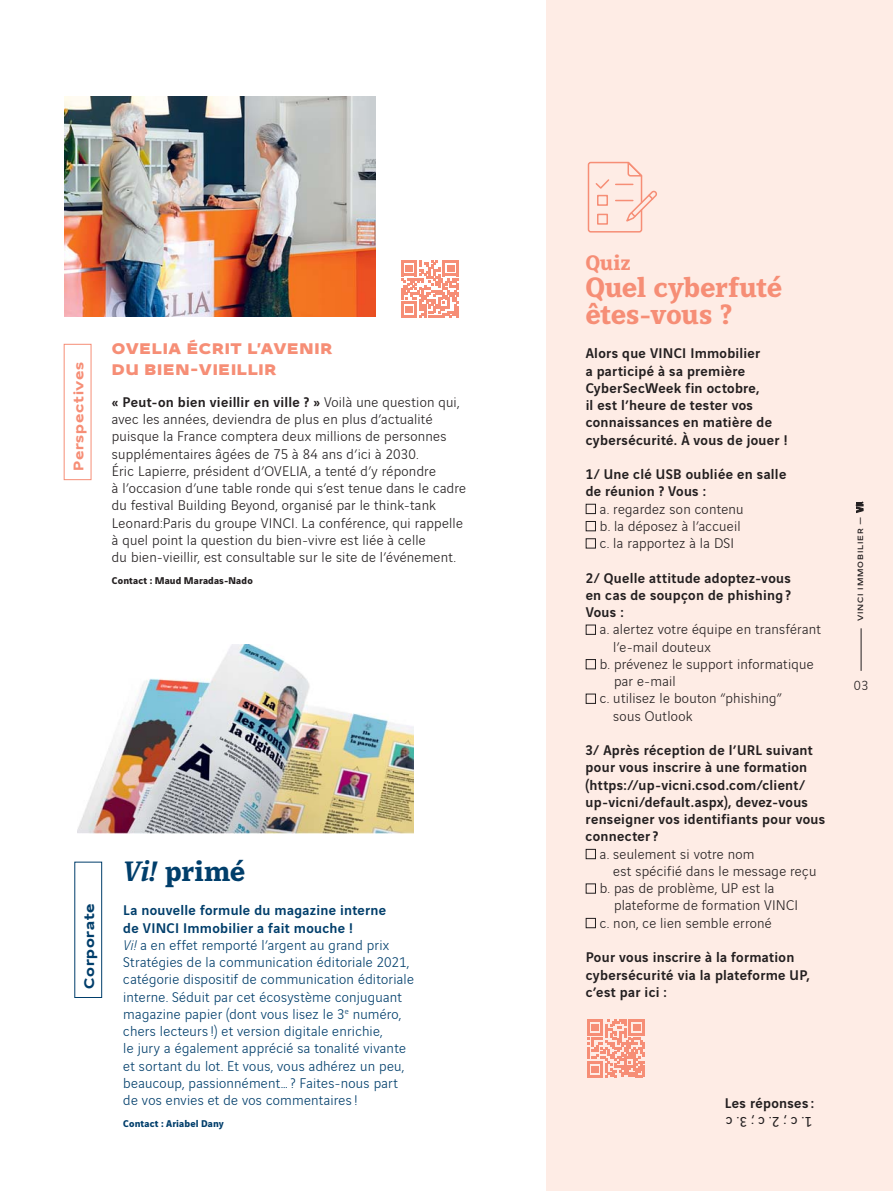
<style>
.page{position:relative;width:893px;height:1191px;background:#fff}
.page>*{position:absolute;margin:0;border:0;box-sizing:border-box;transform-origin:0 0}
.t1{font:700 30px/27px "Vinci Serif";letter-spacing:-.005em;color:#f68e76}
.t2{font:700 30px "Vinci Serif";color:#003e6b}
.t3{font:700 22.5px "Vinci Serif";color:#f68e76}
.t4{font:900 16.5px/21px "Vinci Sans Expanded";letter-spacing:.035em;color:#f68e76}
.t5{font:300 15px/17.2px "Vinci Sans";letter-spacing:.02em;color:#231f20}
.t6{font:500 15px/17.2px "Vinci Sans";letter-spacing:.02em;color:#231f20}
.t7{font:300 15px/17.2px "Vinci Sans";letter-spacing:.02em;color:#003e6b}
.t8{font:700 15px "Vinci Sans Expanded";letter-spacing:.045em;color:#f68e76}
.t9{font:15px "Vinci Sans";color:#231f20}
.t10{font:700 15px "Vinci Sans Expanded";letter-spacing:.035em;color:#003e6b}
.t11{font:300 14.1px "Vinci Sans";color:#231f20}
.t12{font:700 10.5px "Vinci Sans";letter-spacing:.015em;color:#231f20}
.t13{font:700 10.5px "Vinci Sans";letter-spacing:.01em;color:#003e6b}
.t14{font:500 8.25px "Vinci Sans Expanded";letter-spacing:.1em;color:#231f20}
.s1{font-weight:500}
.s2{font-style:italic}
.s3{font-family:"Vinci Sans";font-weight:700;font-size:10.05px}
</style>
<div class="page">
<img style="left:64px;top:96px;width:312px;height:221px">
<div style="left:547px;top:0;width:346px;height:1191px;background:#feece5"></div>
<div style="left:64px;top:344px;width:27px;height:136px;border:1px solid #f68e76"></div>
<svg style="left:401px;top:260px;width:58px;height:58px"></svg>
<svg style="left:587px;top:1019px;width:58px;height:58px"></svg>
<div style="left:74px;top:861px;width:28px;height:136px;border:1px solid #003e6b"></div>
<img style="left:78px;top:644px;width:336px;height:189px">
<svg style="left:587px;top:161px;width:70px;height:72px"></svg>
<hr style="left:861px;top:628px;width:1px;height:43px;background:#231f20">
<p class="t8" style="left:73px;top:471px;width:110px;rotate:-90deg">Perspectives</p>
<p class="t4" style="left:112px;top:339px;width:222px">OVELIA ÉCRIT L’AVENIR<br>DU BIEN-VIEILLIR</p>
<p class="t5" style="left:112px;top:395px;width:356px"><span class="s1">« Peut-on bien vieillir en ville ? »</span> Voilà une question qui, avec les années, deviendra de plus en plus d’actualité puisque la France comptera deux millions de personnes supplémentaires âgées de 75 à 84 ans d’ici à 2030.<br>Éric Lapierre, président d’OVELIA, a tenté d’y répondre<br>à l’occasion d’une table ronde qui s’est tenue dans le cadre du festival Building Beyond, organisé par le think-tank Leonard:Paris du groupe VINCI. La conférence, qui rappelle à quel point la question du bien-vivre est liée à celle<br>du bien-vieillir, est consultable sur le site de l’événement.</p>
<p class="t12" style="left:112px;top:577px;width:142px">Contact : Maud Maradas-Nado</p>
<p class="t10" style="left:84px;top:988px;width:87px;rotate:-90deg">Corporate</p>
<h1 class="t2" style="left:123px;top:861px;width:123px"><span class="s2">Vi!</span> primé</h1>
<p class="t7" style="left:123px;top:903px;width:292px"><span class="s1">La nouvelle formule du magazine interne<br>de VINCI Immobilier a fait mouche !<br></span><span class="s2">Vi!</span> a en effet remporté l’argent au grand prix Stratégies de la communication éditoriale 2021, catégorie dispositif de communication éditoriale interne. Séduit par cet écosystème conjuguant magazine papier (dont vous lisez le 3<sup>e</sup> numéro, chers lecteurs !) et version digitale enrichie,<br>le jury a également apprécié sa tonalité vivante et sortant du lot. Et vous, vous adhérez un peu, beaucoup, passionnément… ? Faites-nous part de vos envies et de vos commentaires !</p>
<p class="t13" style="left:123px;top:1120px;width:102px">Contact : Ariabel Dany</p>
<h2 class="t3" style="left:586px;top:255px;width:47px">Quiz</h2>
<h1 class="t1" style="left:586px;top:277px;width:198px">Quel cyberfuté êtes-vous ?</h1>
<p class="t6" style="left:586px;top:346px;width:203px">Alors que VINCI Immobilier<br>a participé à sa première<br>CyberSecWeek fin octobre,<br>il est l’heure de tester vos connaissances en matière de cybersécurité. À vous de jouer !</p>
<p class="t6" style="left:586px;top:467px;width:202px">1/ Une clé USB oubliée en salle de réunion ? Vous :</p>
<p class="t5" style="left:586px;top:501px;width:159px">■ a. regardez son contenu</p>
<p class="t5" style="left:586px;top:519px;width:156px">■ b. la déposez à l’accueil</p>
<p class="t5" style="left:586px;top:536px;width:150px">■ c. la rapportez à la DSI</p>
<p class="t6" style="left:586px;top:570px;width:207px;text-align:justify">2/ Quelle attitude adoptez-vous en cas de soupçon de phishing ?<br>Vous :</p>
<p class="t5" style="left:613px;top:622px;width:209px;text-indent:-28px">■ a. alertez votre équipe en transférant l’e-mail douteux</p>
<p class="t5" style="left:614px;top:657px;width:201px;text-indent:-28px">■ b. prévenez le support informatique par e-mail</p>
<p class="t5" style="left:613px;top:691px;width:170px;text-indent:-28px">■ c. utilisez le bouton “phishing” sous Outlook</p>
<p class="t6" style="left:586px;top:743px;width:241px">3/ Après réception de l’URL suivant pour vous inscrire à une formation (https://up-vicni.csod.com/client/ up-vicni/default.aspx), devez-vous renseigner vos identifiants pour vous connecter ?</p>
<p class="t5" style="left:613px;top:846px;width:205px;text-indent:-28px">■ a. seulement si votre nom<br>est spécifié dans le message reçu</p>
<p class="t5" style="left:614px;top:881px;width:186px;text-indent:-28px">■ b. pas de problème, UP est la plateforme de formation VINCI</p>
<p class="t5" style="left:586px;top:915px;width:188px">■ c. non, ce lien semble erroné</p>
<p class="t6" style="left:586px;top:950px;width:226px">Pour vous inscrire à la formation cybersécurité via la plateforme UP, c’est par ici :</p>
<p class="t14" style="left:855px;top:621px;width:119px;rotate:-90deg">VINCI IMMOBILIER — <span class="s3">Vi</span></p>
<p class="t11" style="left:854px;top:680px;width:16px">03</p>
<p class="t6" style="left:725px;top:1096px;width:91px">Les réponses :</p>
<p class="t9" style="left:812px;top:1127px;width:88px;rotate:-180deg">1. c ; 2. c ; 3. c</p>
</div>
